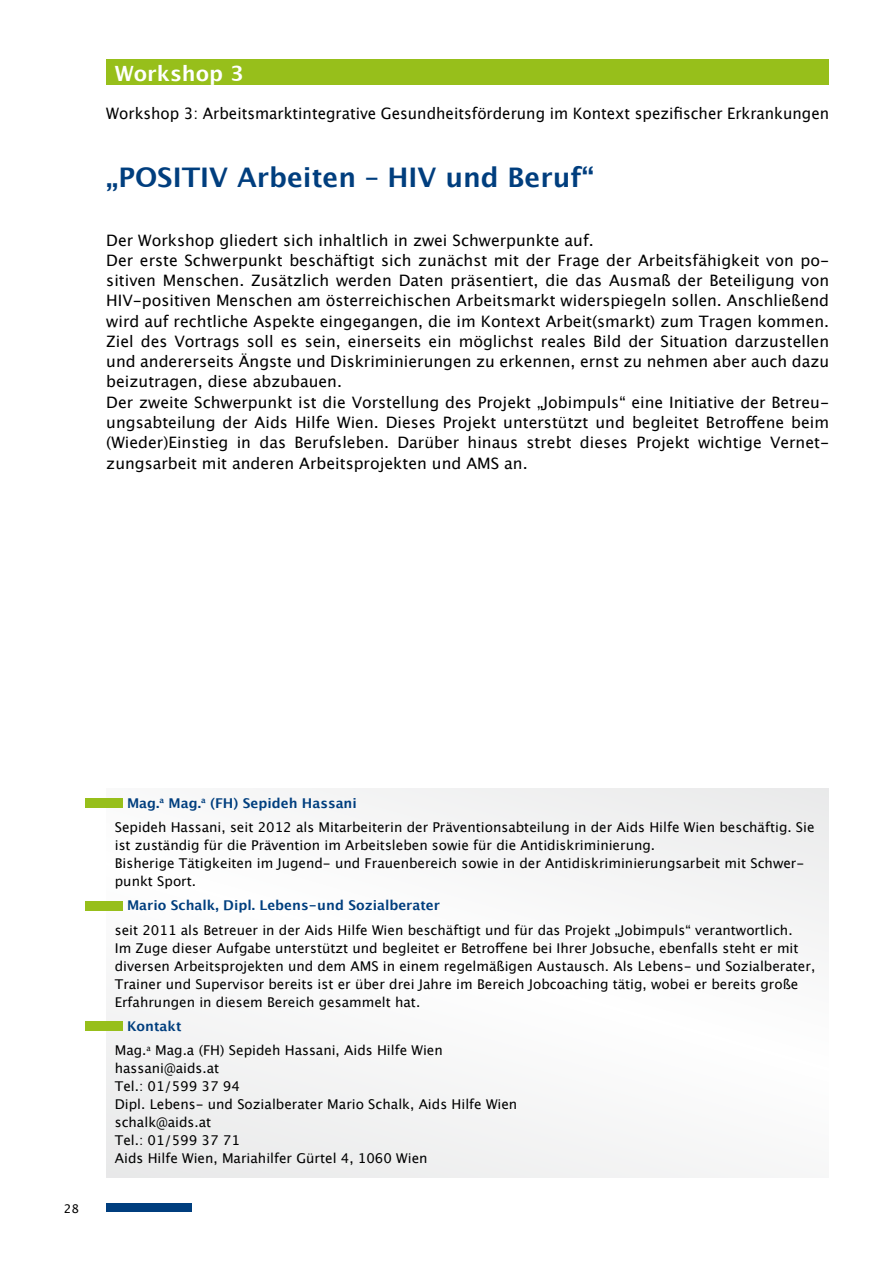
<style>
.page{position:relative;width:893px;height:1263px;background:#fff}
.page>*{position:absolute;margin:0;border:0;box-sizing:border-box;transform-origin:0 0}
.t1{font:700 27px "Lucida Grande";color:#003e7e}
.t2{font:700 21px "Lucida Grande";color:#fff}
.t3{font:15.75px/20.2px "Lucida Grande";color:#000}
.t4{font:15.75px "Lucida Grande";color:#000;scale:.96 1}
.t5{font:13.5px/18px "Lucida Grande";color:#000}
.t6{font:700 13.5px "Lucida Grande";color:#003e7e}
.t7{font:12px "Lucida Grande";color:#000}
.s1{font-weight:700;color:#003e7e}
</style>
<div class="page">
<div style="left:106px;top:1203px;width:85px;height:9px;background:#003e7e"></div>
<div style="left:106px;top:60px;width:723px;height:25px;background:#97bf1b"></div>
<div style="left:106px;top:788px;width:723px;height:390px;background:#f7f7f7"></div>
<div style="left:85px;top:798px;width:38px;height:9px;background:#97bf1b"></div>
<div style="left:85px;top:901px;width:38px;height:9px;background:#97bf1b"></div>
<div style="left:85px;top:1021px;width:38px;height:10px;background:#97bf1b"></div>
<h2 class="t2" style="left:115px;top:56px;width:131px">Workshop 3</h2>
<p class="t4" style="left:106px;top:104px;width:754px">Workshop 3: Arbeitsmarktintegrative Gesundheitsförderung im Kontext spezifischer Erkrankungen</p>
<h1 class="t1" style="left:106px;top:155px;width:489px">„POSITIV Arbeiten – HIV und Beruf“</h1>
<p class="t3" style="left:106px;top:230px;width:724px">Der Workshop gliedert sich inhaltlich in zwei Schwerpunkte auf.<br>Der erste Schwerpunkt beschäftigt sich zunächst mit der Frage der Arbeitsfähigkeit von po&shy;sitiven Menschen. Zusätzlich werden Daten präsentiert, die das Ausmaß der Beteiligung von HIV-positiven Menschen am österreichischen Arbeitsmarkt widerspiegeln sollen. Anschließend wird auf rechtliche Aspekte eingegangen, die im Kontext Arbeit(smarkt) zum Tragen kommen.<br>Ziel des Vortrags soll es sein, einerseits ein möglichst reales Bild der Situation darzustellen und andererseits Ängste und Diskriminierungen zu erkennen, ernst zu nehmen aber auch dazu beizutragen, diese abzubauen.<br>Der zweite Schwerpunkt ist die Vorstellung des Projekt „Jobimpuls“ eine Initiative der Betreu&shy;ungsabteilung der Aids Hilfe Wien. Dieses Projekt unterstützt und begleitet Betroffene beim (Wieder)Einstieg in das Berufsleben. Darüber hinaus strebt dieses Projekt wichtige Vernet&shy;zungsarbeit mit anderen Arbeitsprojekten und AMS an.</p>
<p class="t7" style="left:64px;top:1202px;width:17px">28</p>
<p class="t5" style="left:115px;top:791px;width:701px;line-height:24.5px;text-indent:12px"><span class="s1">Mag.</span><sup>a</sup> <span class="s1">Mag.</span><sup>a</sup> <span class="s1">(FH) Sepideh Hassani<br></span>Sepideh Hassani, seit 2012 als Mitarbeiterin der Präventionsabteilung in der Aids Hilfe Wien beschäftig. Sie</p>
<p class="t5" style="left:115px;top:836px;width:691px">ist zuständig für die Prävention im Arbeitsleben sowie für die Antidiskriminierung.<br>Bisherige Tätigkeiten im Jugend- und Frauenbereich sowie in der Antidiskriminierungsarbeit mit Schwer&shy;punkt Sport.</p>
<p class="t6" style="left:127px;top:894px;width:314px">Mario Schalk, Dipl. Lebens-und Sozialberater</p>
<p class="t5" style="left:115px;top:921px;width:702px">seit 2011 als Betreuer in der Aids Hilfe Wien beschäftigt und für das Projekt „Jobimpuls“ verantwortlich.<br>Im Zuge dieser Aufgabe unterstützt und begleitet er Betroffene bei Ihrer Jobsuche, ebenfalls steht er mit diversen Arbeitsprojekten und dem AMS in einem regelmäßigen Austausch. Als Lebens- und Sozialberater, Trainer und Supervisor bereits ist er über drei Jahre im Bereich Jobcoaching tätig, wobei er bereits große Erfahrungen in diesem Bereich gesammelt hat.</p>
<p class="t5" style="left:115px;top:1014px;width:330px;line-height:24.5px;text-indent:12px"><span class="s1">Kontakt<br></span>Mag. <sup>a</sup> Mag.a (FH) Sepideh Hassani, Aids Hilfe Wien</p>
<p class="t5" style="left:115px;top:1060px;width:404px">hassani@aids.at<br>Tel.: 01/599 37 94<br>Dipl. Lebens- und Sozialberater Mario Schalk, Aids Hilfe Wien schalk@aids.at<br>Tel.: 01/599 37 71<br>Aids Hilfe Wien, Mariahilfer Gürtel 4, 1060 Wien</p>
</div>
